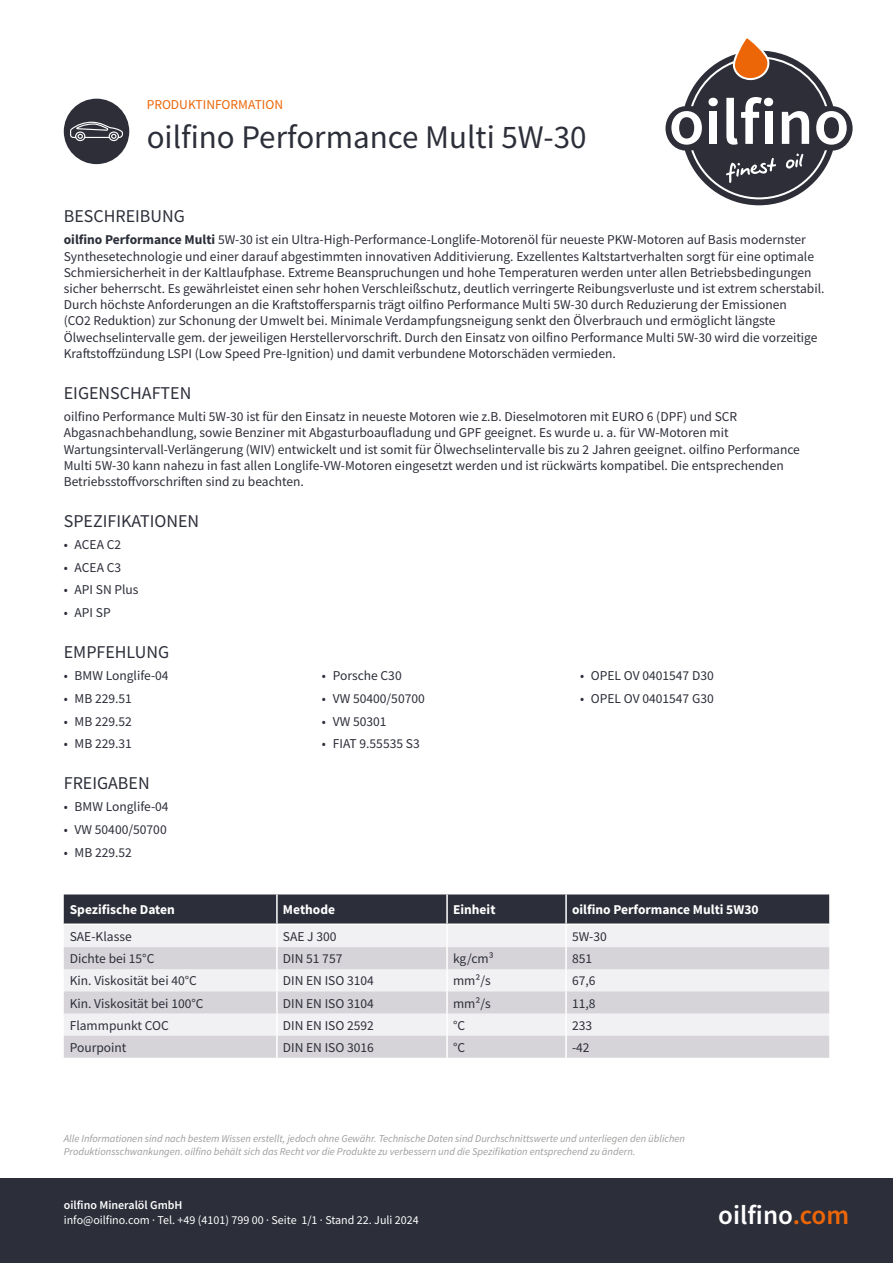
<style>
.page{position:relative;width:893px;height:1263px;background:#fff}
.page>*{position:absolute;margin:0;border:0;box-sizing:border-box;transform-origin:0 0}
.t1{font:33px "Source Sans Pro";color:#2c2e39}
.t2{font:600 27px "Source Sans Pro";color:#fff}
.t3{font:18px "Source Sans Pro";color:#2c2e39}
.t4{font:13.5px/16.2px "Source Sans Pro";color:#2c2e39}
.t5{font:700 13.5px "Source Sans Pro";color:#fff}
.t6{font:13.5px "Source Sans Pro";color:#ec6608}
.t7{font:12px "Source Sans Pro";color:#fff}
.t8{font:600 12px "Source Sans Pro";color:#fff}
.t9{font:italic 10.5px/12.6px "Source Sans Pro";color:#9d9d9c}
.s1{font-weight:700}
.s2{color:#ec6608}
</style>
<div class="page">
<div style="left:0;top:1178px;width:893px;height:85px;background:#2c2e39"></div>
<svg style="left:665px;top:38px;width:188px;height:167px"></svg>
<div style="left:64px;top:99px;width:65px;height:65px;background:#2d2e38;border-radius:50%"></div>
<svg style="left:70px;top:121px;width:53px;height:21px"></svg>
<div style="left:64px;top:894px;width:765px;height:29px;background:#2c2e39"></div>
<div style="left:64px;top:925px;width:765px;height:22px;background:#f1f0f2"></div>
<svg style="left:64px;top:947px;width:765px;height:111px;fill:#d6d4d8"></svg>
<hr style="left:276px;top:894px;width:2px;height:29px;background:#fff">
<hr style="left:446px;top:894px;width:2px;height:29px;background:#fff">
<hr style="left:565px;top:894px;width:2px;height:29px;background:#fff">
<hr style="left:276px;top:925px;width:2px;height:22px;background:#fff">
<hr style="left:446px;top:925px;width:2px;height:22px;background:#fff">
<hr style="left:565px;top:925px;width:2px;height:22px;background:#fff">
<hr style="left:276px;top:947px;width:2px;height:22px;background:#fff">
<hr style="left:446px;top:947px;width:2px;height:22px;background:#fff">
<hr style="left:565px;top:947px;width:2px;height:22px;background:#fff">
<hr style="left:276px;top:969px;width:2px;height:22px;background:#fff">
<hr style="left:446px;top:969px;width:2px;height:22px;background:#fff">
<hr style="left:565px;top:969px;width:2px;height:22px;background:#fff">
<hr style="left:276px;top:991px;width:2px;height:22px;background:#fff">
<hr style="left:446px;top:991px;width:2px;height:22px;background:#fff">
<hr style="left:565px;top:991px;width:2px;height:22px;background:#fff">
<hr style="left:276px;top:1013px;width:2px;height:23px;background:#fff">
<hr style="left:446px;top:1013px;width:2px;height:23px;background:#fff">
<hr style="left:565px;top:1013px;width:2px;height:23px;background:#fff">
<hr style="left:276px;top:1036px;width:2px;height:22px;background:#fff">
<hr style="left:446px;top:1036px;width:2px;height:22px;background:#fff">
<hr style="left:565px;top:1036px;width:2px;height:22px;background:#fff">
<p class="t6" style="left:147px;top:96px;width:138px">PRODUKTINFORMATION</p>
<h1 class="t1" style="left:147px;top:116px;width:441px">oilfino Performance Multi 5W-30</h1>
<h3 class="t3" style="left:64px;top:204px;width:123px">BESCHREIBUNG</h3>
<p class="t4" style="left:64px;top:232px;width:762px"><span class="s1">oilfino Performance Multi</span> 5W-30 ist ein Ultra-High-Performance-Longlife-Motorenöl für neueste PKW-Motoren auf Basis modernster Synthesetechnologie und einer darauf abgestimmten innovativen Additivierung. Exzellentes Kaltstartverhalten sorgt für eine optimale Schmiersicherheit in der Kaltlaufphase. Extreme Beanspruchungen und hohe Temperaturen werden unter allen Betriebsbedingungen sicher beherrscht. Es gewährleistet einen sehr hohen Verschleißschutz, deutlich verringerte Reibungsverluste und ist extrem scherstabil.<br>Durch höchste Anforderungen an die Kraftstoffersparnis trägt oilfino Performance Multi 5W-30 durch Reduzierung der Emissionen<br>(CO2 Reduktion) zur Schonung der Umwelt bei. Minimale Verdampfungsneigung senkt den Ölverbrauch und ermöglicht längste Ölwechselintervalle gem. der jeweiligen Herstellervorschrift. Durch den Einsatz von oilfino Performance Multi 5W-30 wird die vorzeitige Kraftstoffzündung LSPI (Low Speed Pre-Ignition) und damit verbundene Motorschäden vermieden.</p>
<h3 class="t3" style="left:64px;top:381px;width:129px">EIGENSCHAFTEN</h3>
<p class="t4" style="left:64px;top:408px;width:738px">oilfino Performance Multi 5W-30 ist für den Einsatz in neueste Motoren wie z.B. Dieselmotoren mit EURO 6 (DPF) und SCR Abgasnachbehandlung, sowie Benziner mit Abgasturboaufladung und GPF geeignet. Es wurde u. a. für VW-Motoren mit Wartungsintervall-Verlängerung (WIV) entwickelt und ist somit für Ölwechselintervalle bis zu 2 Jahren geeignet. oilfino Performance Multi 5W-30 kann nahezu in fast allen Longlife-VW-Motoren eingesetzt werden und ist rückwärts kompatibel. Die entsprechenden Betriebsstoffvorschriften sind zu beachten.</p>
<h3 class="t3" style="left:64px;top:509px;width:137px">SPEZIFIKATIONEN</h3>
<p class="t4" style="left:64px;top:537px;width:59px">• ACEA C2</p>
<p class="t4" style="left:64px;top:559px;width:59px">• ACEA C3</p>
<p class="t4" style="left:64px;top:582px;width:76px">• API SN Plus</p>
<p class="t4" style="left:64px;top:604px;width:48px">• API SP</p>
<h3 class="t3" style="left:64px;top:640px;width:107px">EMPFEHLUNG</h3>
<p class="t4" style="left:64px;top:668px;width:106px">• BMW Longlife-04</p>
<p class="t4" style="left:64px;top:690px;width:70px">• MB 229.51</p>
<p class="t4" style="left:64px;top:713px;width:70px">• MB 229.52</p>
<p class="t4" style="left:64px;top:735px;width:70px">• MB 229.31</p>
<p class="t4" style="left:322px;top:668px;width:81px">• Porsche C30</p>
<p class="t4" style="left:322px;top:690px;width:104px">• VW 50400/50700</p>
<p class="t4" style="left:322px;top:713px;width:66px">• VW 50301</p>
<p class="t4" style="left:322px;top:735px;width:99px">• FIAT 9.55535 S3</p>
<p class="t4" style="left:580px;top:668px;width:135px">• OPEL OV 0401547 D30</p>
<p class="t4" style="left:580px;top:690px;width:135px">• OPEL OV 0401547 G30</p>
<h3 class="t3" style="left:64px;top:771px;width:87px">FREIGABEN</h3>
<p class="t4" style="left:64px;top:799px;width:106px">• BMW Longlife-04</p>
<p class="t4" style="left:64px;top:821px;width:104px">• VW 50400/50700</p>
<p class="t4" style="left:64px;top:844px;width:70px">• MB 229.52</p>
<p class="t5" style="left:70px;top:901px;width:107px">Spezifische Daten</p>
<p class="t5" style="left:283px;top:901px;width:54px">Methode</p>
<p class="t5" style="left:453px;top:901px;width:44px">Einheit</p>
<p class="t5" style="left:572px;top:901px;width:188px">oilfino Performance Multi 5W30</p>
<p class="t4" style="left:70px;top:928px;width:63px">SAE-Klasse</p>
<p class="t4" style="left:283px;top:928px;width:55px">SAE J 300</p>
<p class="t4" style="left:572px;top:928px;width:36px">5W-30</p>
<p class="t4" style="left:70px;top:950px;width:86px">Dichte bei 15°C</p>
<p class="t4" style="left:283px;top:950px;width:61px">DIN 51 757</p>
<p class="t4" style="left:453px;top:950px;width:42px">kg/cm³</p>
<p class="t4" style="left:572px;top:950px;width:22px">851</p>
<p class="t4" style="left:70px;top:973px;width:129px">Kin. Viskosität bei 40°C</p>
<p class="t4" style="left:283px;top:973px;width:93px">DIN EN ISO 3104</p>
<p class="t4" style="left:453px;top:973px;width:39px">mm²/s</p>
<p class="t4" style="left:572px;top:973px;width:25px">67,6</p>
<p class="t4" style="left:70px;top:995px;width:135px">Kin. Viskosität bei 100°C</p>
<p class="t4" style="left:283px;top:995px;width:93px">DIN EN ISO 3104</p>
<p class="t4" style="left:453px;top:995px;width:39px">mm²/s</p>
<p class="t4" style="left:572px;top:995px;width:25px">11,8</p>
<p class="t4" style="left:70px;top:1017px;width:101px">Flammpunkt COC</p>
<p class="t4" style="left:283px;top:1017px;width:93px">DIN EN ISO 2592</p>
<p class="t4" style="left:453px;top:1017px;width:14px">°C</p>
<p class="t4" style="left:572px;top:1017px;width:22px">233</p>
<p class="t4" style="left:70px;top:1039px;width:58px">Pourpoint</p>
<p class="t4" style="left:283px;top:1039px;width:93px">DIN EN ISO 3016</p>
<p class="t4" style="left:453px;top:1039px;width:14px">°C</p>
<p class="t4" style="left:572px;top:1039px;width:19px">-42</p>
<p class="t9" style="left:64px;top:1132px;width:623px">Alle Informationen sind nach bestem Wissen erstellt, jedoch ohne Gewähr. Technische Daten sind Durchschnittswerte und unterliegen den üblichen<br>Produktionsschwankungen. oilfino behält sich das Recht vor die Produkte zu verbessern und die Spezifikation entsprechend zu ändern.</p>
<p class="t8" style="left:64px;top:1197px;width:120px">oilfino Mineralöl GmbH</p>
<p class="t7" style="left:64px;top:1212px;width:357px">info@oilfino.com · Tel. +49 (4101) 799 00 · Seite 1/1 · Stand 22. Juli 2024</p>
<h2 class="t2" style="left:718px;top:1197px;width:133px">oilfino<span class="s2">.com</span></h2>
</div>
